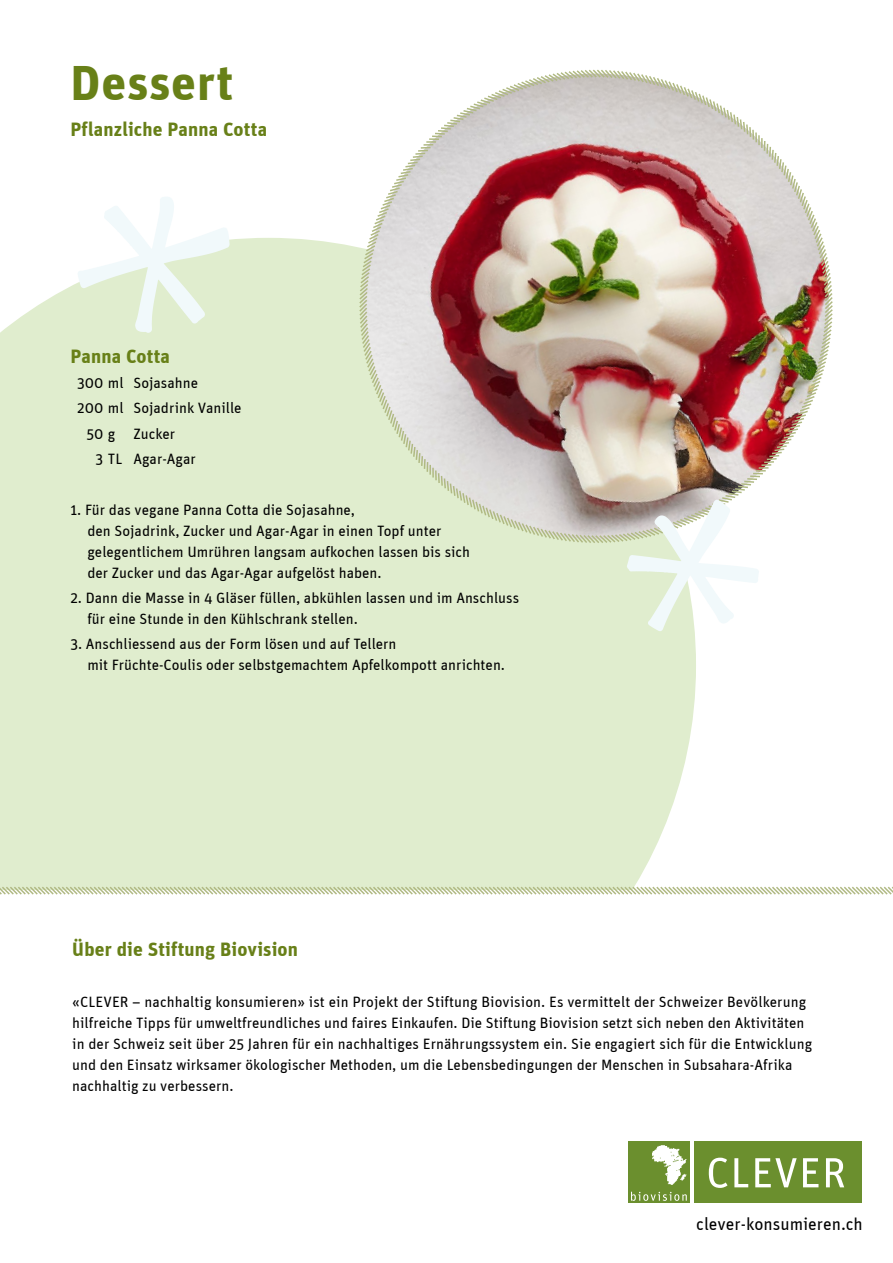
<style>
.page{position:relative;width:893px;height:1263px;background:#fff}
.page>*{position:absolute;margin:0;border:0;box-sizing:border-box;transform-origin:0 0}
.t1{font:700 49.5px "Unit";letter-spacing:.02em;color:#688018}
.t2{font:700 19.5px "Unit";letter-spacing:.01em;color:#688018}
.t3{font:17.55px "Unit";color:#000}
.t4{font:15px/21px "Unit";color:#000}
</style>
<div class="page">
<div style="left:0;top:238px;width:696px;height:647px;background:#e0edce"></div>
<svg style="left:0;top:885px;width:893px;height:318px"></svg>
<div style="left:334px;top:238px;width:293px;height:330px;background:#e0edce"></div>
<img style="left:358px;top:69px;width:475px;height:476px">
<div style="left:628px;top:1142px;width:62px;height:61px;background:#6b8f2e"></div>
<svg style="left:631px;top:1192px;width:56px;height:9px"></svg>
<img style="left:652px;top:1144px;width:41px;height:46px">
<div style="left:694px;top:1142px;width:167px;height:61px;background:#6b8f2e"></div>
<svg style="left:709px;top:1158px;width:18px;height:30px"></svg>
<svg style="left:734px;top:1158px;width:14px;height:29px"></svg>
<svg style="left:755px;top:1158px;width:42px;height:29px"></svg>
<svg style="left:803px;top:1158px;width:15px;height:29px"></svg>
<svg style="left:826px;top:1158px;width:18px;height:29px"></svg>
<svg style="left:77px;top:197px;width:153px;height:136px"></svg>
<svg style="left:627px;top:500px;width:132px;height:131px"></svg>
<h1 class="t1" style="left:70px;top:56px;width:164px">Dessert</h1>
<h2 class="t2" style="left:70px;top:119px;width:198px">Pflanzliche Panna Cotta</h2>
<h2 class="t2" style="left:70px;top:346px;width:101px">Panna Cotta</h2>
<p class="t4" style="left:77px;top:373px;width:123px">300 ml Sojasahne</p>
<p class="t4" style="left:77px;top:398px;width:166px">200 ml Sojadrink Vanille</p>
<p class="t4" style="left:86px;top:423px;width:90px">50 g Zucker</p>
<p class="t4" style="left:96px;top:449px;width:102px">3 TL Agar-Agar</p>
<p class="t4" style="left:87px;top:499px;width:384px;text-indent:-17px">1. Für das vegane Panna Cotta die Sojasahne,<br>den Sojadrink, Zucker und Agar-Agar in einen Topf unter gelegentlichem Umrühren langsam aufkochen lassen bis sich der Zucker und das Agar-Agar aufgelöst haben.</p>
<p class="t4" style="left:87px;top:587px;width:433px;text-indent:-17px">2. Dann die Masse in 4 Gläser füllen, abkühlen lassen und im Anschluss für eine Stunde in den Kühlschrank stellen.</p>
<p class="t4" style="left:87px;top:634px;width:419px;text-indent:-17px">3. Anschliessend aus der Form lösen und auf Tellern<br>mit Früchte-Coulis oder selbstgemachtem Apfelkompott anrichten.</p>
<h2 class="t2" style="left:72px;top:939px;width:227px">Über die Stiftung Biovision</h2>
<p class="t4" style="left:72px;top:991px;width:742px">«CLEVER – nachhaltig konsumieren» ist ein Projekt der Stiftung Biovision. Es vermittelt der Schweizer Bevölkerung hilfreiche Tipps für umweltfreundliches und faires Einkaufen. Die Stiftung Biovision setzt sich neben den Aktivitäten in der Schweiz seit über 25 Jahren für ein nachhaltiges Ernährungssystem ein. Sie engagiert sich für die Entwicklung und den Einsatz wirksamer ökologischer Methoden, um die Lebensbedingungen der Menschen in Subsahara-Afrika nachhaltig zu verbessern.</p>
<p class="t3" style="left:696px;top:1215px;width:168px">clever-konsumieren.ch</p>
</div>
